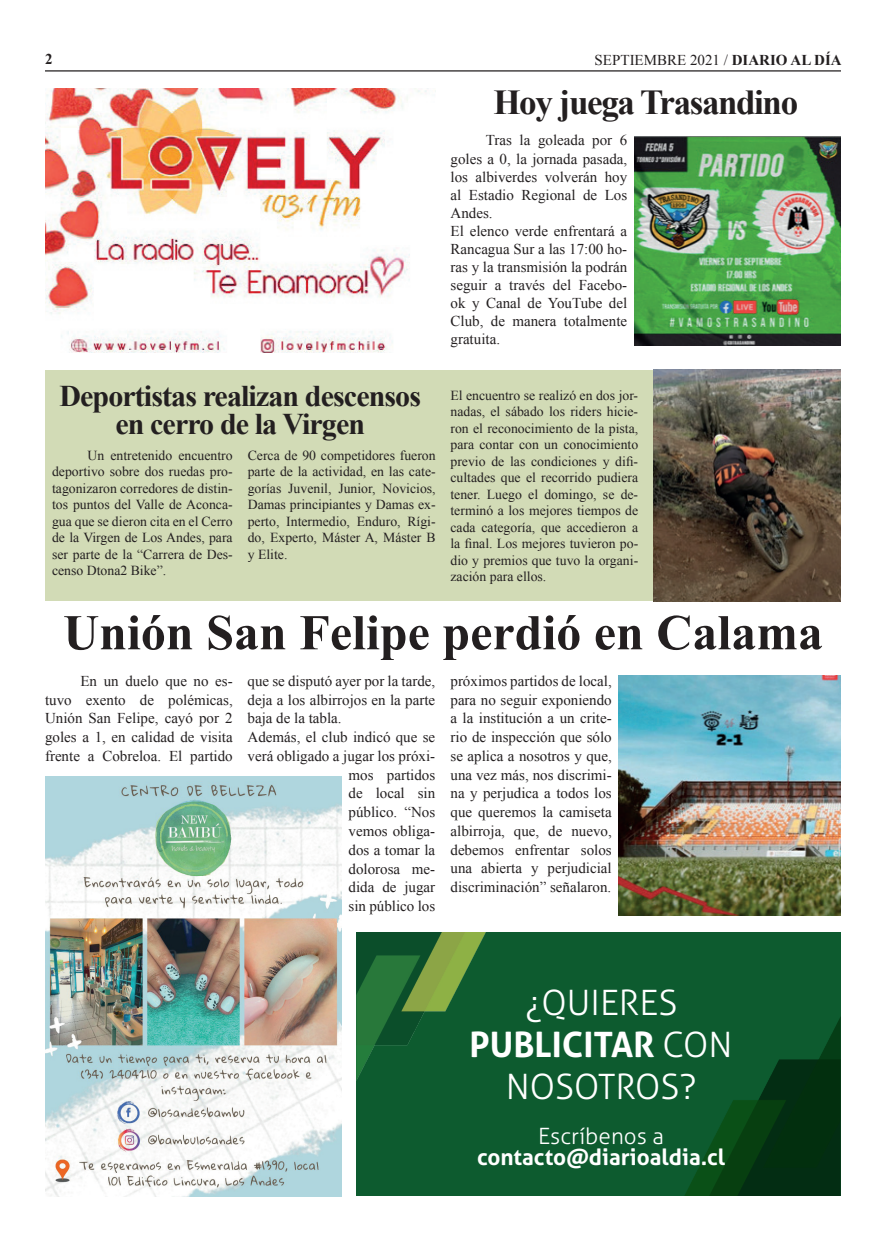
<style>
.page{position:relative;width:886px;height:1241px;background:#fff}
.page>*{position:absolute;margin:0;border:0;box-sizing:border-box;transform-origin:0 0}
.t1{font:700 50px "Times New Roman";color:#231f20}
.t2{font:300 35px/42px "Aller";color:#fff;text-align:center}
.t3{font:700 35px "Times New Roman";letter-spacing:-.04em;color:#231f20}
.t4{font:700 30px/27.5px "Times New Roman";letter-spacing:-.03em;color:#231f20;text-align:center}
.t5{font:700 22.5px "Aller";color:#fff}
.t6{font:300 22.5px "Aller";color:#fff}
.t7{font:15px/18.8px "Times New Roman";color:#231f20;text-align:justify}
.t8{font:700 15px "Times New Roman";color:#231f20}
.t9{font:13.75px/16.5px "Times New Roman";color:#231f20;text-align:justify}
.s1{font-weight:700}
</style>
<div class="page">
<hr style="left:45px;top:70px;width:796px;height:1px;background:#231f20">
<div style="left:45px;top:370px;width:796px;height:230px;background:#d2dbb6"></div>
<div style="left:356px;top:932px;width:484px;height:263px;background:#0d5b2f"></div>
<img style="left:356px;top:932px;width:129px;height:148px">
<img style="left:685px;top:1018px;width:155px;height:177px">
<img style="left:634px;top:137px;width:207px;height:208px">
<img style="left:45px;top:89px;width:382px;height:263px">
<img style="left:653px;top:370px;width:188px;height:231px">
<img style="left:619px;top:675px;width:222px;height:240px">
<img style="left:45px;top:776px;width:296px;height:420px">
<p class="t8" style="left:45px;top:49px;width:9px">2</p>
<p class="t7" style="left:595px;top:50px;width:249px">SEPTIEMBRE 2021 / <span class="s1">DIARIO AL DÍA</span></p>
<h2 class="t3" style="left:493px;top:78px;width:306px">Hoy juega Trasandino</h2>
<p class="t7" style="left:450px;top:131px;width:178px;line-height:18px;text-align:left;text-indent:35px">Tras la goleada por 6 goles a 0, la jornada pasada, los albiverdes volverán hoy al Estadio Regional de Los<br>Andes.<br>El elenco verde enfrentará a<br>Rancagua Sur a las 17:00 ho&shy;ras y la transmisión la podrán seguir a través del Facebo&shy;ok y Canal de YouTube del<br>Club, de manera totalmente gratuita.</p>
<h3 class="t4" style="left:59px;top:381px;width:363px">Deportistas realizan descensos en cerro de la Virgen</h3>
<p class="t9" style="left:450px;top:386px;width:189px">El encuentro se realizó en dos jor&shy;nadas, el sábado los riders hicie&shy;ron el reconocimiento de la pista, para contar con un conocimiento previo de las condiciones y difi&shy;cultades que el recorrido pudiera tener. Luego el domingo, se de&shy;terminó a los mejores tiempos de cada categoría, que accedieron a la final. Los mejores tuvieron po&shy;dio y premios que tuvo la organi&shy;zación para ellos.</p>
<p class="t9" style="left:52px;top:446px;width:182px;text-indent:35px">Un entretenido encuentro deportivo sobre dos ruedas pro&shy;tagonizaron corredores de distin&shy;tos puntos del Valle de Aconca&shy;gua que se dieron cita en el Cerro de la Virgen de Los Andes, para ser parte de la “Carrera de Des&shy;censo Dtona2 Bike”.</p>
<h1 class="t1" style="left:63px;top:598px;width:761px">Unión San Felipe perdió en Calama</h1>
<p class="t9" style="left:248px;top:446px;width:189px">Cerca de 90 competidores fueron parte de la actividad, en las cate&shy;gorías Juvenil, Junior, Novicios, Damas principiantes y Damas ex&shy;perto, Intermedio, Enduro, Rígi&shy;do, Experto, Máster A, Máster B y Elite.</p>
<p class="t7" style="left:45px;top:671px;width:189px;text-indent:35px">En un duelo que no es&shy;tuvo exento de polémicas, Unión San Felipe, cayó por 2 goles a 1, en calidad de visita frente a Cobreloa. El partido</p>
<p class="t7" style="left:247px;top:671px;width:189px">que se disputó ayer por la tarde,</p>
<p class="t7" style="left:247px;top:690px;width:189px">deja a los albirrojos en la parte</p>
<p class="t7" style="left:247px;top:708px;width:96px">baja de la tabla.</p>
<p class="t7" style="left:247px;top:727px;width:189px">Además, el club indicó que se</p>
<p class="t7" style="left:247px;top:746px;width:189px">verá obligado a jugar los próxi-</p>
<p class="t7" style="left:348px;top:765px;width:88px">mos partidos</p>
<p class="t7" style="left:348px;top:783px;width:88px">de local sin</p>
<p class="t7" style="left:348px;top:802px;width:88px">público. “Nos</p>
<p class="t7" style="left:348px;top:821px;width:88px">vemos obliga-</p>
<p class="t7" style="left:348px;top:840px;width:88px">dos a tomar la</p>
<p class="t7" style="left:348px;top:858px;width:88px">dolorosa me-</p>
<p class="t7" style="left:348px;top:877px;width:88px">dida de jugar</p>
<p class="t7" style="left:348px;top:896px;width:88px">sin público los</p>
<p class="t7" style="left:450px;top:671px;width:163px">próximos partidos de local, para no seguir exponiendo a la institución a un crite&shy;rio de inspección que sólo se aplica a nosotros y que, una vez más, nos discrimi&shy;na y perjudica a todos los que queremos la camiseta albirroja, que, de nuevo, debemos enfrentar solos una abierta y perjudicial discriminación” señalaron.</p>
<h2 class="t2" style="left:469px;top:981px;width:265px">¿QUIERES<br><span class="s1">PUBLICITAR</span> CON<br>NOSOTROS?</h2>
<h3 class="t6" style="left:538px;top:1121px;width:127px">Escríbenos a</h3>
<h3 class="t5" style="left:477px;top:1142px;width:250px">contacto@diarioaldia.cl</h3>
</div>
